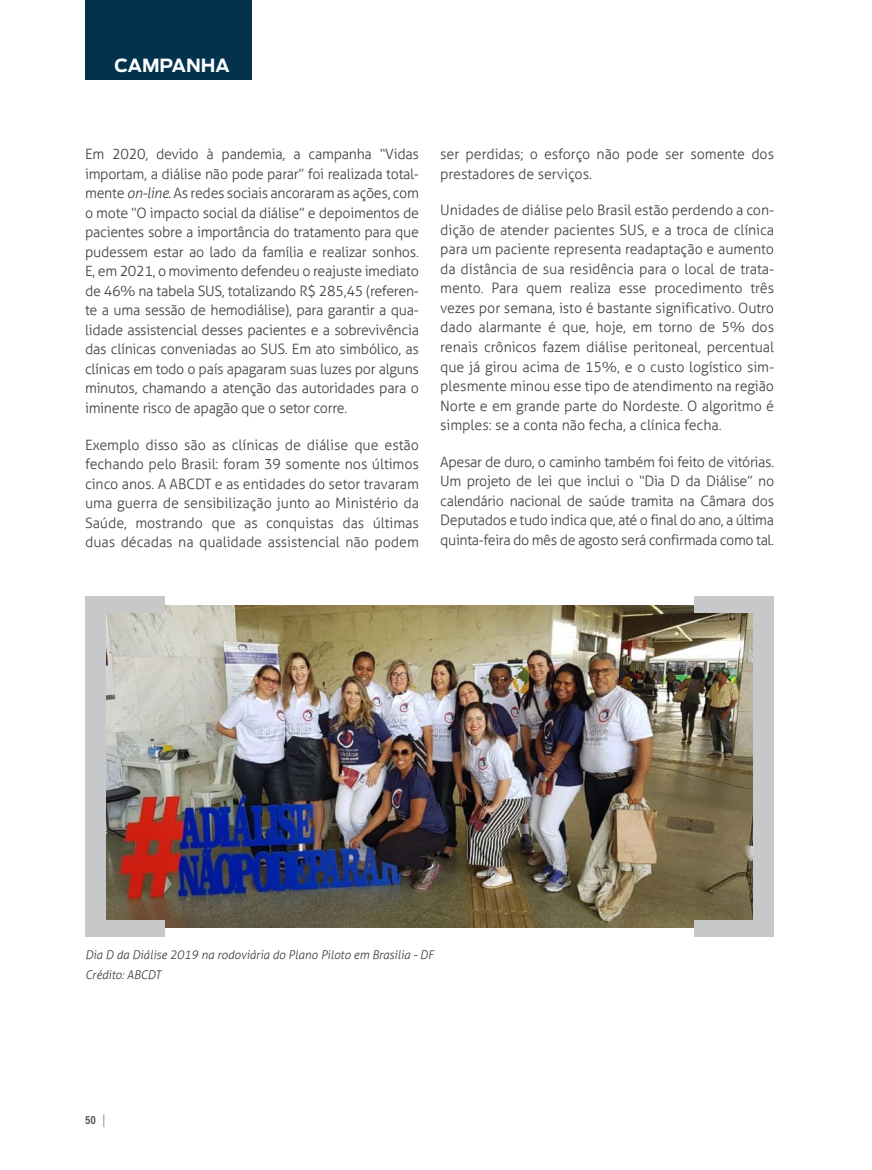
<style>
.page{position:relative;width:872px;height:1170px;background:#fff}
.page>*{position:absolute;margin:0;border:0;box-sizing:border-box;transform-origin:0 0}
.t1{font:700 18px "Antenna";color:#fff}
.t2{font:300 14.25px/19.5px "Aller";letter-spacing:-.005em;color:#414042;text-align:justify}
.t3{font:italic 300 12px/19.5px "Aller";letter-spacing:-.005em;color:#414042}
.t4{font:700 12px "Acumin Pro Cond";color:#58595b}
.s1{font-style:italic}
.s2{font-weight:300}
</style>
<div class="page">
<img style="left:105px;top:605px;width:649px;height:321px">
<div style="left:85px;top:604px;width:20px;height:326px;background:#c7c8ca"></div>
<div style="left:85px;top:920px;width:80px;height:17px;background:#c7c8ca"></div>
<div style="left:85px;top:595px;width:80px;height:17px;background:#c7c8ca"></div>
<div style="left:754px;top:602px;width:20px;height:326px;background:#c7c8ca"></div>
<div style="left:694px;top:595px;width:80px;height:17px;background:#c7c8ca"></div>
<div style="left:694px;top:920px;width:80px;height:17px;background:#c7c8ca"></div>
<div style="left:85px;top:0;width:167px;height:80px;background:#03324d"></div>
<p class="t1" style="left:115px;top:54px;width:117px">CAMPANHA</p>
<p class="t2" style="left:85px;top:145px;width:335px">Em 2020, devido à pandemia, a campanha “Vidas importam, a diálise não pode parar” foi realizada total&shy;mente <span class="s1">on-line</span>. As redes sociais ancoraram as ações, com o mote “O impacto social da diálise” e depoimentos de pacientes sobre a importância do tratamento para que pudessem estar ao lado da família e realizar sonhos.<br>E, em 2021, o movimento defendeu o reajuste imediato de 46% na tabela SUS, totalizando R$ 285,45 (referen&shy;te a uma sessão de hemodiálise), para garantir a qua&shy;lidade assistencial desses pacientes e a sobrevivência das clínicas conveniadas ao SUS. Em ato simbólico, as clínicas em todo o país apagaram suas luzes por alguns minutos, chamando a atenção das autoridades para o iminente risco de apagão que o setor corre.</p>
<p class="t2" style="left:85px;top:434px;width:335px">Exemplo disso são as clínicas de diálise que estão fechando pelo Brasil: foram 39 somente nos últimos cinco anos. A ABCDT e as entidades do setor travaram uma guerra de sensibilização junto ao Ministério da Saúde, mostrando que as conquistas das últimas duas décadas na qualidade assistencial não podem</p>
<p class="t2" style="left:440px;top:145px;width:335px">ser perdidas; o esforço não pode ser somente dos prestadores de serviços.</p>
<p class="t2" style="left:440px;top:201px;width:335px">Unidades de diálise pelo Brasil estão perdendo a con&shy;dição de atender pacientes SUS, e a troca de clínica para um paciente representa readaptação e aumento da distância de sua residência para o local de trata&shy;mento. Para quem realiza esse procedimento três vezes por semana, isto é bastante significativo. Outro dado alarmante é que, hoje, em torno de 5% dos renais crônicos fazem diálise peritoneal, percentual que já girou acima de 15%, e o custo logístico sim&shy;plesmente minou esse tipo de atendimento na região Norte e em grande parte do Nordeste. O algoritmo é simples: se a conta não fecha, a clínica fecha.</p>
<p class="t2" style="left:440px;top:451px;width:335px">Apesar de duro, o caminho também foi feito de vitórias.<br>Um projeto de lei que inclui o “Dia D da Diálise” no calendário nacional de saúde tramita na Câmara dos Deputados e tudo indica que, até o final do ano, a última quinta-feira do mês de agosto será confirmada como tal.</p>
<p class="t3" style="left:85px;top:944px;width:350px">Dia D da Diálise 2019 na rodoviária do Plano Piloto em Brasília - DF<br>Crédito: ABCDT</p>
<p class="t4" style="left:85px;top:1111px;width:22px">50 <span class="s2">|</span></p>
</div>
